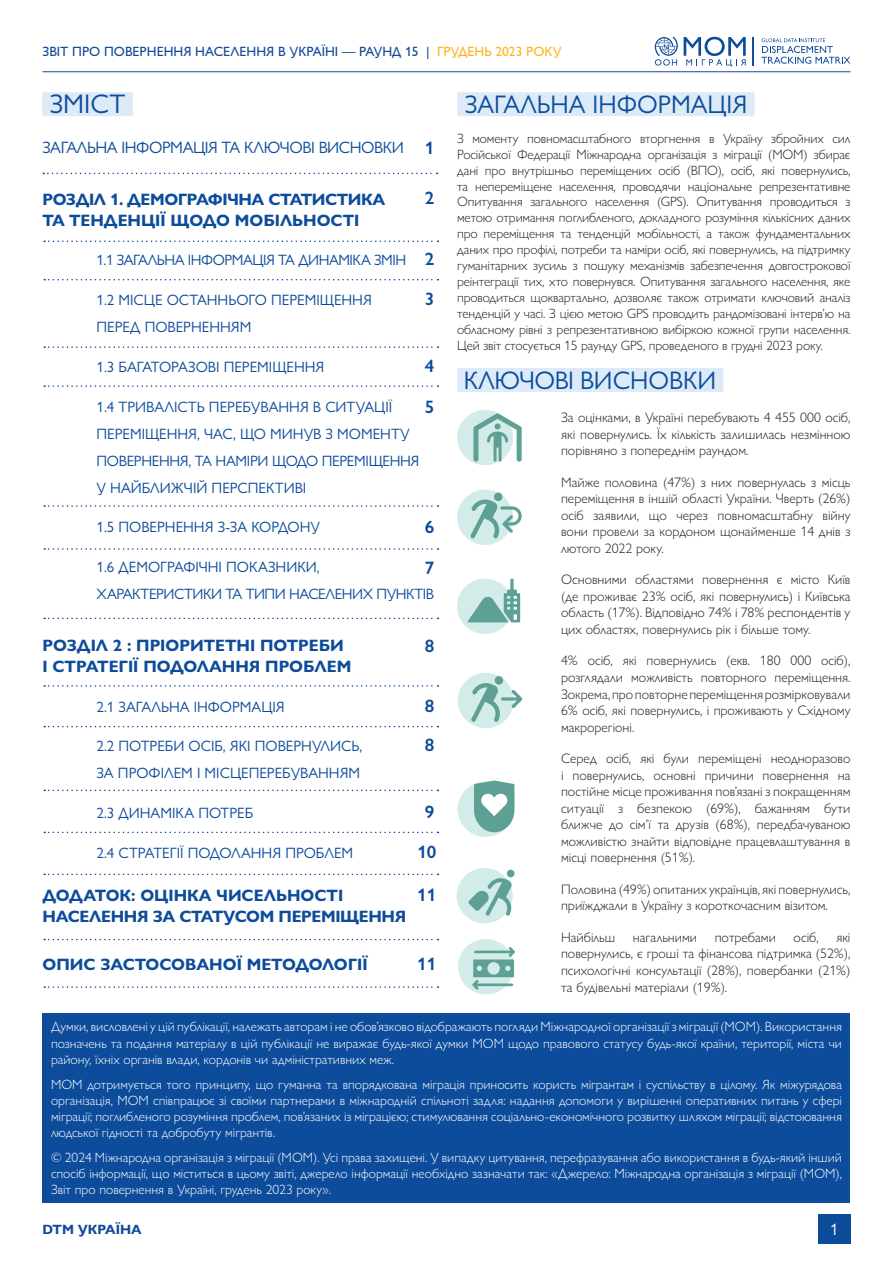
<style>
.page{position:relative;width:893px;height:1263px;background:#fff}
.page>*{position:absolute;margin:0;border:0;box-sizing:border-box;transform-origin:0 0}
.t1{font:27px "Gill Sans Nova";color:#0d4c9b}
.t2{font:25.5px "Gill Sans Nova";color:#0d4c9b}
.numb_section{font:600 18px "Gill Sans Nova";color:#0d4c9b}
.section{font:700 16.5px/21px "Gill Sans Nova";letter-spacing:-.02em;color:#0d4c9b}
.numb_section-2{font:700 16.5px/21px "Gill Sans Nova";color:#0d4c9b}
.section-2{font:16.5px "Gill Sans Nova";letter-spacing:-.025em;color:#0d4c9b}
.section-3{font:700 16.5px "Gill Sans Nova";color:#0d4c9b}
.t3{font:16.5px "Gill Sans Nova";color:#fff}
.numb_section-3{font:15px/27px "Gill Sans Nova";color:#0d4c9b}
.numb_section-4{font:15px/27px "Gill Sans Nova";letter-spacing:-.03em;color:#0d4c9b}
.basic{font:300 13.8px/16.5px "Gill Sans Nova";color:#231f20;text-align:justify}
.basic-2{font:300 13.5px/16.2px "Gill Sans Nova";color:#fff;text-align:justify}
.Paragraph_Style_4{font:300 13.5px/15.9px "Gill Sans Nova";letter-spacing:-.01em;color:#231f20;text-align:justify}
.t4{font:500 13.5px "Gill Sans Nova";color:#13499c}
.t5{font:700 13.5px "Gill Sans Nova";color:#13499c}
.s1{color:#fcb61c}
</style>
<div class="page">
<hr style="left:43px;top:71px;width:807px;height:1px;background:#13499c">
<div style="left:818px;top:1215px;width:32px;height:29px;background:#0d4c9b"></div>
<svg style="left:752px;top:37px;width:1px;height:29px"></svg>
<svg style="left:761px;top:38px;width:89px;height:26px"></svg>
<svg style="left:655px;top:37px;width:23px;height:29px"></svg>
<svg style="left:684px;top:37px;width:62px;height:30px"></svg>
<div style="left:457px;top:92px;width:297px;height:24px;background:#dcebf7"></div>
<div style="left:457px;top:368px;width:266px;height:24px;background:#dcebf7"></div>
<div style="left:42px;top:92px;width:91px;height:24px;background:#dcebf7"></div>
<div style="left:43px;top:1013px;width:807px;height:190px;background:#0d4c9b"></div>
<div style="left:457px;top:489px;width:56px;height:56px;background:#d3ecea;border-radius:50%"></div>
<svg style="left:470px;top:492px;width:52px;height:46px"></svg>
<div style="left:457px;top:410px;width:56px;height:55px;background:#d3ecea;border-radius:50%"></div>
<div style="left:458px;top:673px;width:56px;height:55px;background:#d3ecea;border-radius:50%"></div>
<svg style="left:471px;top:676px;width:51px;height:46px"></svg>
<svg style="left:473px;top:413px;width:49px;height:49px"></svg>
<div style="left:457px;top:868px;width:56px;height:55px;background:#d3ecea;border-radius:50%"></div>
<svg style="left:468px;top:869px;width:47px;height:47px"></svg>
<div style="left:458px;top:939px;width:56px;height:55px;background:#d3ecea;border-radius:50%"></div>
<svg style="left:472px;top:947px;width:43px;height:43px"></svg>
<div style="left:458px;top:781px;width:56px;height:56px;background:#d3ecea;border-radius:50%"></div>
<svg style="left:474px;top:780px;width:40px;height:52px;background:#8dbdb4"></svg>
<svg style="left:43px;top:173px;width:395px;height:1px"></svg>
<svg style="left:44px;top:240px;width:394px;height:2px"></svg>
<svg style="left:44px;top:279px;width:394px;height:1px"></svg>
<svg style="left:44px;top:346px;width:394px;height:2px"></svg>
<svg style="left:44px;top:385px;width:394px;height:2px"></svg>
<svg style="left:44px;top:505px;width:394px;height:2px"></svg>
<svg style="left:44px;top:548px;width:394px;height:2px"></svg>
<svg style="left:44px;top:618px;width:394px;height:1px"></svg>
<svg style="left:44px;top:685px;width:394px;height:2px"></svg>
<svg style="left:44px;top:874px;width:394px;height:1px"></svg>
<svg style="left:44px;top:832px;width:394px;height:1px"></svg>
<svg style="left:44px;top:790px;width:394px;height:1px"></svg>
<svg style="left:44px;top:726px;width:394px;height:1px"></svg>
<svg style="left:44px;top:939px;width:394px;height:1px"></svg>
<svg style="left:44px;top:986px;width:394px;height:2px"></svg>
<div style="left:457px;top:579px;width:56px;height:55px;background:#d3ecea;border-radius:50%"></div>
<svg style="left:467px;top:579px;width:53px;height:43px"></svg>
<p class="t4" style="left:43px;top:43px;width:521px">ЗВІТ ПРО ПОВЕРНЕННЯ НАСЕЛЕННЯ В УКРАЇНІ — РАУНД 15 | <span class="s1">ГРУДЕНЬ 2023 РОКУ</span></p>
<p class="t1" style="left:50px;top:88px;width:77px">ЗМІСТ</p>
<p class="t2" style="left:465px;top:89px;width:284px">ЗАГАЛЬНА ІНФОРМАЦІЯ</p>
<p class="Paragraph_Style_4" style="left:457px;top:130px;width:395px">З моменту повномасштабного вторгнення в Україну збройних сил Російської Федерації Міжнародна організація з міграції (МОМ) збирає дані про внутрішньо переміщених осіб (ВПО), осіб, які повернулись, та непереміщене населення, проводячи національне репрезентативне Опитування загального населення (GPS). Опитування проводиться з метою отримання поглибленого, докладного розуміння кількісних даних про переміщення та тенденцій мобільності, а також фундаментальних даних про профілі, потреби та наміри осіб, які повернулись, на підтримку гуманітарних зусиль з пошуку механізмів забезпечення довгострокової реінтеграції тих, хто повернувся. Опитування загального населення, яке проводиться щоквартально, дозволяє також отримати ключовий аналіз тенденцій у часі. З цією метою GPS проводить рандомізовані інтерв’ю на обласному рівні з репрезентативною вибіркою кожної групи населення.<br>Цей звіт стосується 15 раунду GPS, проведеного в грудні 2023 року.</p>
<p class="section-2" style="left:43px;top:137px;width:363px">ЗАГАЛЬНА ІНФОРМАЦІЯ ТА КЛЮЧОВІ ВИСНОВКИ</p>
<p class="section" style="left:43px;top:188px;width:344px">РОЗДІЛ 1. ДЕМОГРАФІЧНА СТАТИСТИКА<br>ТА ТЕНДЕНЦІЇ ЩОДО МОБІЛЬНОСТІ</p>
<p class="numb_section-4" style="left:97px;top:247px;width:311px">1.1 ЗАГАЛЬНА ІНФОРМАЦІЯ ТА ДИНАМІКА ЗМІН</p>
<p class="numb_section-3" style="left:97px;top:286px;width:277px">1.2 МІСЦЕ ОСТАННЬОГО ПЕРЕМІЩЕННЯ<br>ПЕРЕД ПОВЕРНЕННЯМ</p>
<p class="numb_section-3" style="left:97px;top:353px;width:229px">1.3 БАГАТОРАЗОВІ ПЕРЕМІЩЕННЯ</p>
<p class="numb_section-3" style="left:97px;top:393px;width:324px">1.4 ТРИВАЛІСТЬ ПЕРЕБУВАННЯ В СИТУАЦІЇ ПЕРЕМІЩЕННЯ, ЧАС, ЩО МИНУВ З МОМЕНТУ ПОВЕРНЕННЯ, ТА НАМІРИ ЩОДО ПЕРЕМІЩЕННЯ У НАЙБЛИЖЧІЙ ПЕРСПЕКТИВІ</p>
<p class="numb_section-3" style="left:97px;top:514px;width:225px">1.5 ПОВЕРНЕННЯ З-ЗА КОРДОНУ</p>
<p class="numb_section-4" style="left:97px;top:553px;width:339px">1.6 ДЕМОГРАФІЧНІ ПОКАЗНИКИ,<br>ХАРАКТЕРИСТИКИ ТА ТИПИ НАСЕЛЕНИХ ПУНКТІВ</p>
<p class="numb_section-2" style="left:43px;top:635px;width:310px">РОЗДІЛ 2 : ПРІОРИТЕТНІ ПОТРЕБИ<br>І СТРАТЕГІЇ ПОДОЛАННЯ ПРОБЛЕМ</p>
<p class="numb_section-3" style="left:97px;top:693px;width:190px">2.1 ЗАГАЛЬНА ІНФОРМАЦІЯ</p>
<p class="numb_section-3" style="left:97px;top:732px;width:267px">2.2 ПОТРЕБИ ОСІБ, ЯКІ ПОВЕРНУЛИСЬ,<br>ЗА ПРОФІЛЕМ І МІСЦЕПЕРЕБУВАННЯМ</p>
<p class="numb_section-3" style="left:97px;top:799px;width:158px">2.3 ДИНАМІКА ПОТРЕБ</p>
<p class="numb_section-3" style="left:97px;top:839px;width:258px">2.4 СТРАТЕГІЇ ПОДОЛАННЯ ПРОБЛЕМ</p>
<p class="section" style="left:43px;top:885px;width:365px">ДОДАТОК: ОЦІНКА ЧИСЕЛЬНОСТІ<br>НАСЕЛЕННЯ ЗА СТАТУСОМ ПЕРЕМІЩЕННЯ</p>
<p class="section-3" style="left:43px;top:954px;width:327px">ОПИС ЗАСТОСОВАНОЇ МЕТОДОЛОГІЇ</p>
<p class="numb_section" style="left:425px;top:137px;width:11px">1</p>
<p class="numb_section" style="left:425px;top:187px;width:11px">2</p>
<p class="numb_section" style="left:425px;top:248px;width:11px">2</p>
<p class="numb_section" style="left:425px;top:287px;width:11px">3</p>
<p class="numb_section" style="left:425px;top:355px;width:11px">4</p>
<p class="numb_section" style="left:425px;top:395px;width:11px">5</p>
<p class="t2" style="left:464px;top:365px;width:254px">КЛЮЧОВІ ВИСНОВКИ</p>
<p class="basic" style="left:561px;top:409px;width:291px">За оцінками, в Україні перебувають 4 455 000 осіб, які повернулись. Їх кількість залишилась незмінною порівняно з попереднім раундом.</p>
<p class="basic" style="left:561px;top:473px;width:291px">Майже половина (47%) з них повернулась з місць переміщення в іншій області України. Чверть (26%) осіб заявили, що через повномасштабну війну вони провели за кордоном щонайменше 14 днів з лютого 2022 року.</p>
<p class="basic" style="left:561px;top:571px;width:291px">Основними областями повернення є місто Київ (де проживає 23% осіб, які повернулись) і Київська область (17%). Відповідно 74% і 78% респондентів у цих областях, повернулись рік і більше тому.</p>
<p class="basic" style="left:561px;top:652px;width:291px">4% осіб, які повернулись (екв. 180 000 осіб), розглядали можливість повторного переміщення.<br>Зокрема, про повторне переміщення розмірковували 6% осіб, які повернулись, і проживають у Східному макрорегіоні.</p>
<p class="basic" style="left:561px;top:750px;width:291px">Серед осіб, які були переміщені неодноразово і повернулись, основні причини повернення на постійне місце проживання пов’язані з покращенням ситуації з безпекою (69%), бажанням бути ближче до сім’ї та друзів (68%), передбачуваною можливістю знайти відповідне працевлаштування в місці повернення (51%).</p>
<p class="basic" style="left:561px;top:881px;width:291px">Половина (49%) опитаних українців, які повернулись, приїжджали в Україну з короткочасним візитом.</p>
<p class="basic" style="left:561px;top:929px;width:56px">Найбільш</p>
<p class="basic" style="left:633px;top:929px;width:66px">нагальними</p>
<p class="basic" style="left:715px;top:929px;width:63px">потребами</p>
<p class="basic" style="left:794px;top:929px;width:27px">осіб,</p>
<p class="numb_section" style="left:425px;top:516px;width:11px">6</p>
<p class="numb_section" style="left:425px;top:557px;width:11px">7</p>
<p class="numb_section" style="left:425px;top:634px;width:11px">8</p>
<p class="numb_section" style="left:425px;top:694px;width:11px">8</p>
<p class="numb_section" style="left:425px;top:733px;width:11px">8</p>
<p class="numb_section" style="left:425px;top:800px;width:11px">9</p>
<p class="numb_section" style="left:417px;top:841px;width:21px">10</p>
<p class="numb_section" style="left:417px;top:883px;width:21px">11</p>
<p class="basic" style="left:561px;top:929px;width:291px;text-indent:275px">які повернулись, є гроші та фінансова підтримка (52%), психологічні консультації (28%), повербанки (21%) та будівельні матеріали (19%).</p>
<p class="basic-2" style="left:51px;top:1018px;width:792px">Думки, висловлені у цій публікації, належать авторам і не обов’язково відображають погляди Міжнародної організації з міграції (МОМ). Використання позначень та подання матеріалу в цій публікації не виражає будь-якої думки МОМ щодо правового статусу будь-якої країни, території, міста чи району, їхніх органів влади, кордонів чи адміністративних меж.</p>
<p class="basic-2" style="left:51px;top:1076px;width:792px">МОМ дотримується того принципу, що гуманна та впорядкована міграція приносить користь мігрантам і суспільству в цілому. Як міжурядова організація, МОМ співпрацює зі своїми партнерами в міжнародній спільноті задля: надання допомоги у вирішенні оперативних питань у сфері міграції; поглибленого розуміння проблем, пов’язаних із міграцією; стимулювання соціально-економічного розвитку шляхом міграції; відстоювання людської гідності та добробуту мігрантів.</p>
<p class="basic-2" style="left:51px;top:1149px;width:792px">© 2024 Міжнародна організація з міграції (МОМ). Усі права захищені. У випадку цитування, перефразування або використання в будь-який інший спосіб інформації, що міститься в цьому звіті, джерело інформації необхідно зазначати так: «Джерело: Міжнародна організація з міграції (МОМ), Звіт про повернення в Україні, грудень 2023 року».</p>
<p class="numb_section" style="left:417px;top:953px;width:21px">11</p>
<p class="t5" style="left:43px;top:1221px;width:101px">DTM УКРАЇНА</p>
<p class="t3" style="left:830px;top:1220px;width:10px">1</p>
</div>
